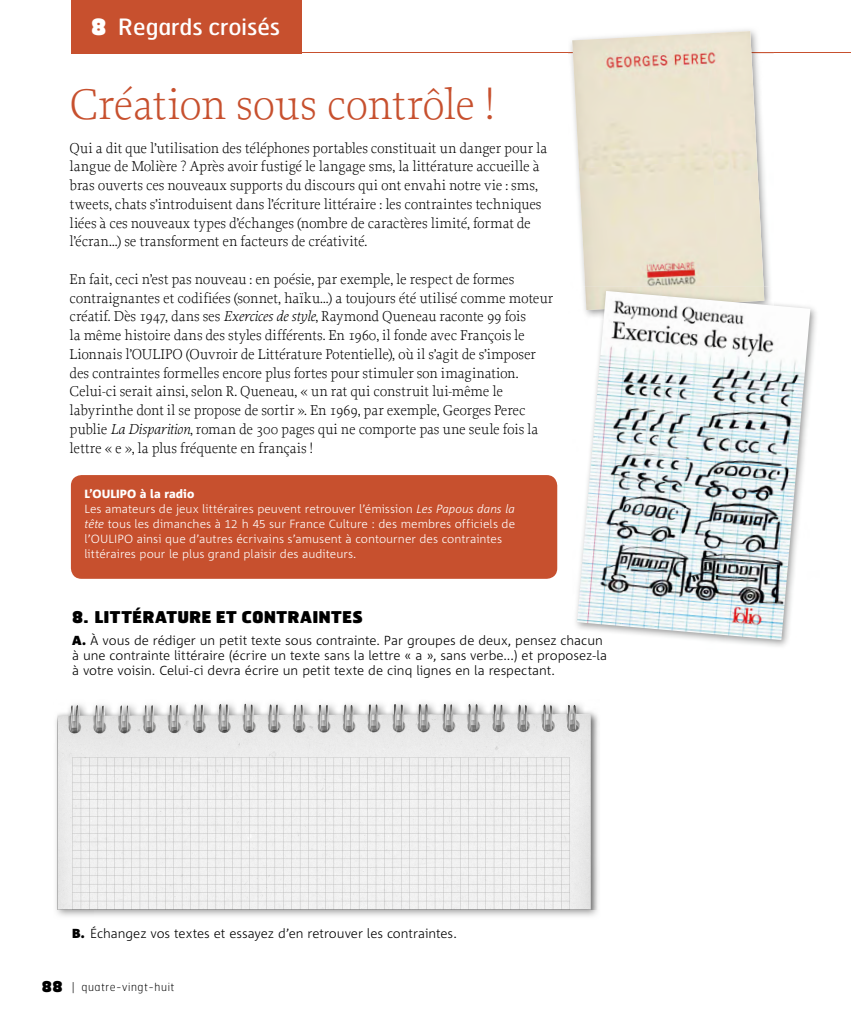
<style>
.page{position:relative;width:851px;height:1017px;background:#fff}
.page>*{position:absolute;margin:0;border:0;box-sizing:border-box;transform-origin:0 0}
.t1{font:300 45px "Proforma";letter-spacing:-.015em;color:#c7502e}
.t2{font:22.5px "Hermes";color:#fff}
.t3{font:900 16.25px "Hermes";letter-spacing:.015em;color:#000}
.t4{font:300 15px/18.8px "Proforma";letter-spacing:-.01em;color:#000}
.t5{font:300 13.12px/15px "Corpid";letter-spacing:-.005em;color:#000}
.t6{font:300 11.88px/15px "Corpid";color:#fff}
.t7{font:100 11.25px "Hermes";letter-spacing:.05em;color:#000}
.s1{font-weight:900}
.s2{font-style:italic}
.s3{font-weight:800}
.s4{font-weight:900;font-size:15px}
</style>
<div class="page">
<div style="left:71px;top:0;width:230px;height:53px;background:#c7502e"></div>
<hr style="left:247px;top:52px;width:603px;height:1px;background:#c7502e">
<div style="left:71px;top:475px;width:486px;height:104px;background:#c7502e;border-radius:11px"></div>
<img style="left:568px;top:29px;width:205px;height:258px">
<img style="left:568px;top:52px;width:205px;height:1px">
<svg style="left:572px;top:31px;width:192px;height:256px"></svg>
<img style="left:572px;top:33px;width:133px;height:135px">
<img style="left:705px;top:31px;width:58px;height:256px">
<img style="left:579px;top:161px;width:140px;height:126px">
<img style="left:576px;top:307px;width:240px;height:340px">
<img style="left:577px;top:291px;width:233px;height:349px">
<img style="left:56px;top:743px;width:39px;height:173px">
<img style="left:559px;top:909px;width:39px;height:7px">
<img style="left:221px;top:703px;width:378px;height:206px">
<img style="left:58px;top:704px;width:532px;height:205px">
<h2 class="t2" style="left:91px;top:13px;width:191px"><span class="s1">8</span> Regards croisés</h2>
<h1 class="t1" style="left:70px;top:77px;width:426px">Création sous contrôle !</h1>
<p class="t4" style="left:70px;top:138px;width:479px">Qui a dit que l’utilisation des téléphones portables constituait un danger pour la langue de Molière ? Après avoir fustigé le langage sms, la littérature accueille à bras ouverts ces nouveaux supports du discours qui ont envahi notre vie : sms, tweets, chats s’introduisent dans l’écriture littéraire : les contraintes techniques liées à ces nouveaux types d’échanges (nombre de caractères limité, format de l’écran…) se transforment en facteurs de créativité.</p>
<p class="t4" style="left:70px;top:269px;width:485px">En fait, ceci n’est pas nouveau : en poésie, par exemple, le respect de formes contraignantes et codifiées (sonnet, haïku…) a toujours été utilisé comme moteur créatif. Dès 1947, dans ses <span class="s2">Exercices de style</span>, Raymond Queneau raconte 99 fois<br>la même histoire dans des styles différents. En 1960, il fonde avec François le Lionnais l’OULIPO (Ouvroir de Littérature Potentielle), où il s’agit de s’imposer des contraintes formelles encore plus fortes pour stimuler son imagination.<br>Celui-ci serait ainsi, selon R. Queneau, « un rat qui construit lui-même le labyrinthe dont il se propose de sortir ». En 1969, par exemple, Georges Perec publie <span class="s2">La Disparition</span>, roman de 300 pages qui ne comporte pas une seule fois la lettre « e », la plus fréquente en français !</p>
<p class="t6" style="left:84px;top:487px;width:432px"><span class="s3">L’OULIPO à la radio<br></span>Les amateurs de jeux littéraires peuvent retrouver l’émission <span class="s2">Les Papous dans la tête</span> tous les dimanches à 12 h 45 sur France Culture : des membres officiels de l’OULIPO ainsi que d’autres écrivains s’amusent à contourner des contraintes littéraires pour le plus grand plaisir des auditeurs.</p>
<p class="t3" style="left:72px;top:606px;width:292px">8. LITTÉRATURE ET CONTRAINTES</p>
<p class="t5" style="left:72px;top:633px;width:536px"><span class="s1">A.</span> À vous de rédiger un petit texte sous contrainte. Par groupes de deux, pensez chacun à une contrainte littéraire (écrire un texte sans la lettre « a », sans verbe...) et proposez-la à votre voisin. Celui-ci devra écrire un petit texte de cinq lignes en la respectant.</p>
<p class="t5" style="left:72px;top:926px;width:386px"><span class="s1">B.</span> Échangez vos textes et essayez d’en retrouver les contraintes.</p>
<p class="t7" style="left:42px;top:979px;width:134px"><span class="s4">88</span> | quatre-vingt-huit</p>
</div>
